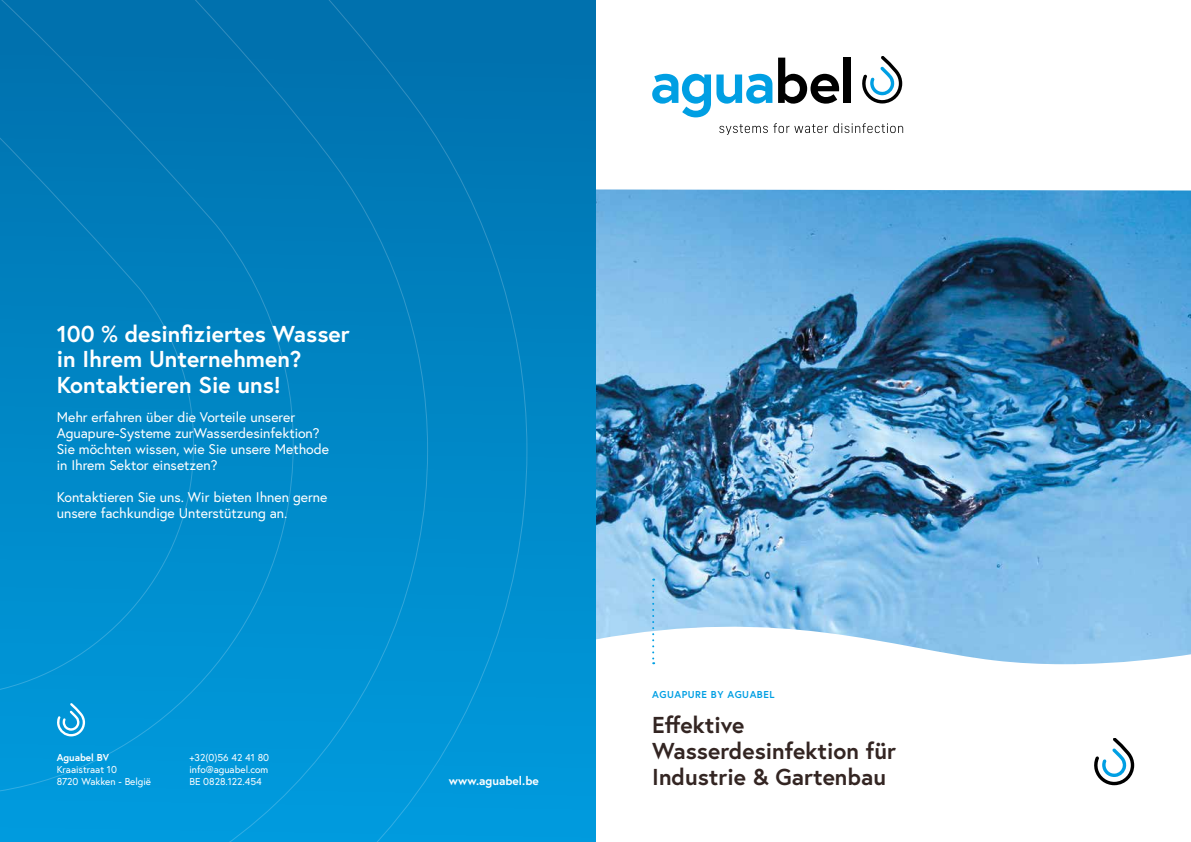
<style>
.page{position:relative;width:1191px;height:842px;background:#fff}
.page>*{position:absolute;margin:0;border:0;box-sizing:border-box;transform-origin:0 0}
.t1{font:700 23px/26px "Europa";color:#fff}
.t2{font:700 23px/26px "Europa";color:#332522}
.t3{font:14px/16px "Europa";color:#fff}
.t4{font:700 12px "Europa";color:#fff}
.t5{font:10px/12px "Europa";color:#fff;text-align:justify}
.t6{font:700 10px "Europa";letter-spacing:.05em;color:#009fe3}
.t7{font:700 10px "Europa";color:#fff}
</style>
<div class="page">
<img style="left:595px;top:189px;width:596px;height:475px">
<div style="left:0;top:0;width:595px;height:842px;background:linear-gradient(to bottom,#0070ac,#009cde)"></div>
<svg style="left:652px;top:74px;width:120px;height:43px"></svg>
<svg style="left:778px;top:58px;width:61px;height:46px"></svg>
<div style="left:843px;top:58px;width:7px;height:45px;background:#000"></div>
<svg style="left:862px;top:57px;width:40px;height:46px"></svg>
<svg style="left:719px;top:123px;width:184px;height:12px"></svg>
<svg style="left:0;top:0;width:528px;height:842px;background:#0087c6"></svg>
<svg style="left:0;top:0;width:304px;height:796px;background:#0085c4"></svg>
<svg style="left:652px;top:579px;width:2px;height:85px"></svg>
<svg style="left:1094px;top:738px;width:40px;height:47px"></svg>
<h1 class="t1" style="left:57px;top:320px;width:294px">100 % desinfiziertes Wasser in Ihrem Unternehmen?<br>Kontaktieren Sie uns!</h1>
<p class="t3" style="left:57px;top:409px;width:274px">Mehr erfahren über die Vorteile unserer Aguapure-Systeme zurWasserdesinfektion?<br>Sie möchten wissen, wie Sie unsere Methode in Ihrem Sektor einsetzen?</p>
<p class="t3" style="left:57px;top:489px;width:272px">Kontaktieren Sie uns. Wir bieten Ihnen gerne unsere fachkundige Unterstützung an.</p>
<p class="t7" style="left:57px;top:751px;width:54px">Aguabel BV</p>
<p class="t5" style="left:57px;top:764px;width:96px">Kraaistraat 10<br>8720 Wakken - België</p>
<p class="t5" style="left:189px;top:752px;width:81px">+32(0)56 42 41 80 info@aguabel.com BE 0828.122.454</p>
<p class="t4" style="left:449px;top:773px;width:91px">www.aguabel.be</p>
<p class="t6" style="left:652px;top:687px;width:124px">AGUAPURE BY AGUABEL</p>
<h1 class="t2" style="left:652px;top:711px;width:245px">Effektive<br>Wasserdesinfektion für<br>Industrie &amp; Gartenbau</h1>
</div>
